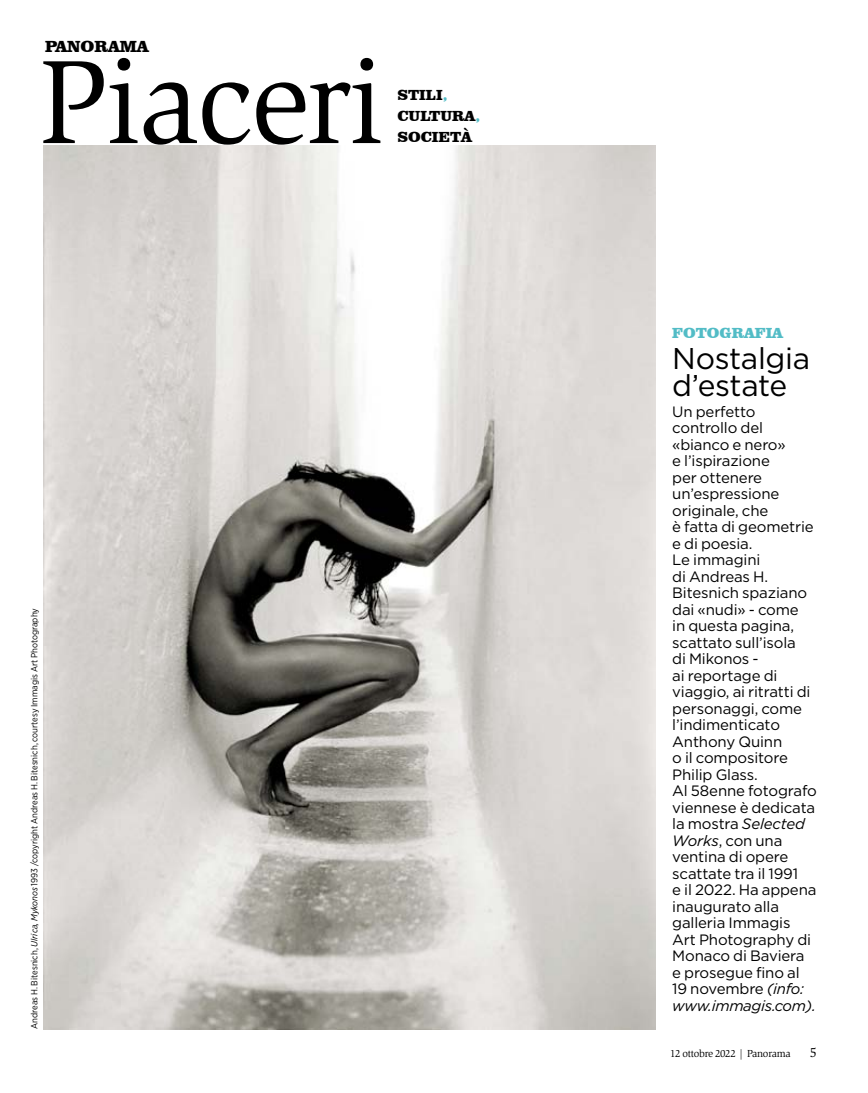
<style>
.page{position:relative;width:868px;height:1093px;background:#fff}
.page>*{position:absolute;margin:0;border:0;box-sizing:border-box;transform-origin:0 0}
.t1{font:121.95px "Slimbach Std";letter-spacing:-.02em;color:#000}
.t2{font:30px/27px "Gotham";letter-spacing:-.01em;color:#000}
.t3{font:900 16.5px "Clarendon BT";color:#000}
.t4{font:15px/16.5px "Gotham";letter-spacing:-.01em;color:#000}
.t5{font:900 15px/21px "Clarendon BT";color:#000}
.t6{font:900 15px "Clarendon BT";color:#52bcc6}
.t7{font:13.5px "Slimbach Std";color:#000}
.t8{font:10.5px "Slimbach Std";letter-spacing:-.025em;color:#000}
.t9{font:9px "Gotham Narrow";color:#000}
.s1{color:#52bcc6}
.s2{font-style:italic}
</style>
<div class="page">
<img style="left:43px;top:145px;width:612px;height:884px">
<p class="t3" style="left:45px;top:36px;width:105px">PANORAMA</p>
<h1 class="t1" style="left:39px;top:33px;width:346px">Piaceri</h1>
<p class="t5" style="left:397px;top:84px;width:84px">STILI<span class="s1">,<br></span>CULTURA<span class="s1">,<br></span>SOCIETÀ</p>
<p class="t9" style="left:29px;top:1029px;width:422px;rotate:-90deg">Andreas H. Bitesnich, <span class="s2">Ulrica, Mykonos</span> 1993 /copyright Andreas H. Bitesnich, courtesy Immagis Art Photography</p>
<p class="t6" style="left:672px;top:324px;width:24px">FOTO</p>
<p class="t6" style="left:719px;top:324px;width:56px">GRAFIA</p>
<h2 class="t2" style="left:672px;top:344px;width:139px">Nostalgia d’estate</h2>
<p class="t4" style="left:672px;top:403px;width:146px">Un perfetto controllo del «bianco e nero»<br>e l’ispirazione<br>per ottenere un’espressione originale, che<br>è fatta di geometrie e di poesia.<br>Le immagini<br>di Andreas H.<br>Bitesnich spaziano dai «nudi» - come<br>in questa pagina, scattato sull’isola<br>di Mikonos -<br>ai reportage di viaggio, ai ritratti di personaggi, come l’indimenticato<br>Anthony Quinn<br>o il compositore<br>Philip Glass.<br>Al 58enne fotografo viennese è dedicata la mostra <span class="s2">Selected<br>Works</span>, con una ventina di opere scattate tra il 1991<br>e il 2022. Ha appena inaugurato alla galleria Immagis<br>Art Photography di<br>Monaco di Baviera e prosegue fino al<br>19 novembre <span class="s2">(info: www.immagis.com).</span></p>
<p class="t8" style="left:670px;top:1047px;width:122px">12 ottobre 2022 | Panorama</p>
<p class="t7" style="left:809px;top:1045px;width:8px">5</p>
</div>
